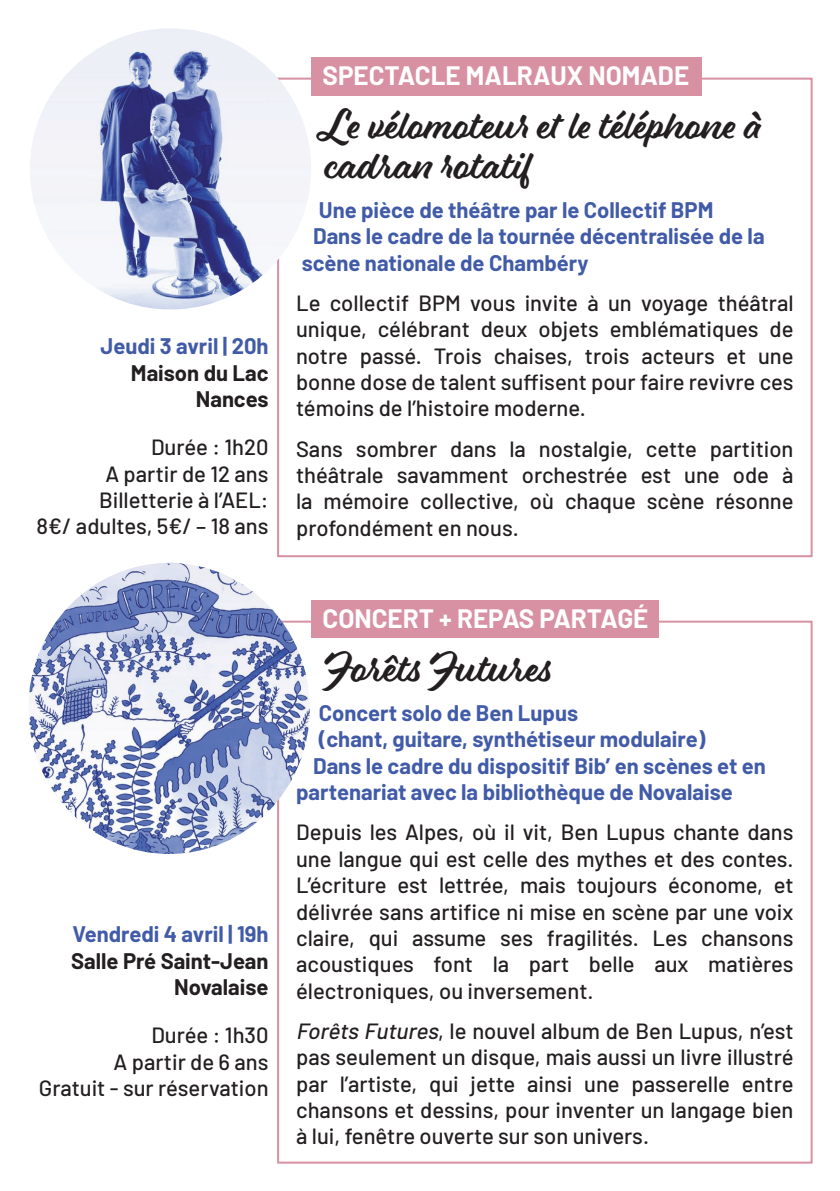
<style>
.page{position:relative;width:840px;height:1191px;background:#fff}
.page>*{position:absolute;margin:0;border:0;box-sizing:border-box;transform-origin:0 0}
.t1{font:40px/40px "Eds Market Main Script";letter-spacing:.025em;color:#231f20}
.t2{font:700 26px "Barlow";color:#fff}
.t3{font:500 22px/26.4px "Barlow";color:#231f20;text-align:justify}
.t4{font:700 22px "Barlow";color:#415ba8}
.t5{font:700 22px/26.4px "Barlow";color:#231f20;text-align:right}
.s1{font-style:italic}
</style>
<div class="page">
<img style="left:30px;top:28px;width:281px;height:281px;border-radius:139px">
<img style="left:29px;top:563px;width:280px;height:291px">
<div style="left:311px;top:600px;width:347px;height:37px;background:#d791a3"></div>
<div style="left:311px;top:57px;width:390px;height:38px;background:#d791a3"></div>
<p class="t4" style="left:100px;top:330px;width:169px">Jeudi 3 avril | 20h</p>
<p class="t5" style="left:131px;top:358px;width:139px">Maison du Lac<br>Nances</p>
<p class="t3" style="left:37px;top:432px;width:233px;text-align:right">Durée : 1h20<br>A partir de 12 ans<br>Billetterie à l’AEL:<br>8€/ adultes, 5€/ – 18 ans</p>
<p class="t4" style="left:72px;top:918px;width:197px">Vendredi 4 avril | 19h</p>
<p class="t5" style="left:71px;top:946px;width:199px">Salle Pré Saint-Jean<br>Novalaise</p>
<p class="t3" style="left:39px;top:1020px;width:231px;text-align:right">Durée : 1h30<br>A partir de 6 ans<br>Gratuit - sur réservation</p>
<p class="t2" style="left:322px;top:56px;width:368px">SPECTACLE MALRAUX NOMADE</p>
<h1 class="t1" style="left:318px;top:104px;width:444px">Le vélomoteur et le téléphone à cadran rotatif</h1>
<p class="t4" style="left:318px;top:194px;width:396px">Une pièce de théâtre par le Collectif BPM</p>
<p class="t4" style="left:313px;top:220px;width:452px">Dans le cadre de la tournée décentralisée de la</p>
<p class="t4" style="left:301px;top:247px;width:288px">scène nationale de Chambéry</p>
<p class="t3" style="left:296px;top:288px;width:498px">Le collectif BPM vous invite à un voyage théâtral unique, célébrant deux objets emblématiques de notre passé. Trois chaises, trois acteurs et une bonne dose de talent suffisent pour faire revivre ces témoins de l’histoire moderne.</p>
<p class="t3" style="left:296px;top:433px;width:498px">Sans sombrer dans la nostalgie, cette partition théâtrale savamment orchestrée est une ode à la mémoire collective, où chaque scène résonne profondément en nous.</p>
<p class="t2" style="left:322px;top:599px;width:327px">CONCERT + REPAS PARTAGÉ</p>
<h1 class="t1" style="left:324px;top:647px;width:229px">Forêts Futures</h1>
<p class="t4" style="left:318px;top:697px;width:260px">Concert solo de Ben Lupus</p>
<p class="t4" style="left:318px;top:723px;width:388px">(chant, guitare, synthétiseur modulaire)</p>
<p class="t4" style="left:313px;top:749px;width:454px">Dans le cadre du dispositif Bib’ en scènes et en</p>
<p class="t4" style="left:296px;top:776px;width:438px">partenariat avec la bibliothèque de Novalaise</p>
<p class="t3" style="left:296px;top:817px;width:498px">Depuis les Alpes, où il vit, Ben Lupus chante dans une langue qui est celle des mythes et des contes.<br>L’écriture est lettrée, mais toujours économe, et délivrée sans artifice ni mise en scène par une voix claire, qui assume ses fragilités. Les chansons acoustiques font la part belle aux matières électroniques, ou inversement.</p>
<p class="t3" style="left:296px;top:1015px;width:498px"><span class="s1">Forêts Futures</span>, le nouvel album de Ben Lupus, n’est pas seulement un disque, mais aussi un livre illustré par l’artiste, qui jette ainsi une passerelle entre chansons et dessins, pour inventer un langage bien à lui, fenêtre ouverte sur son univers.</p>
</div>
